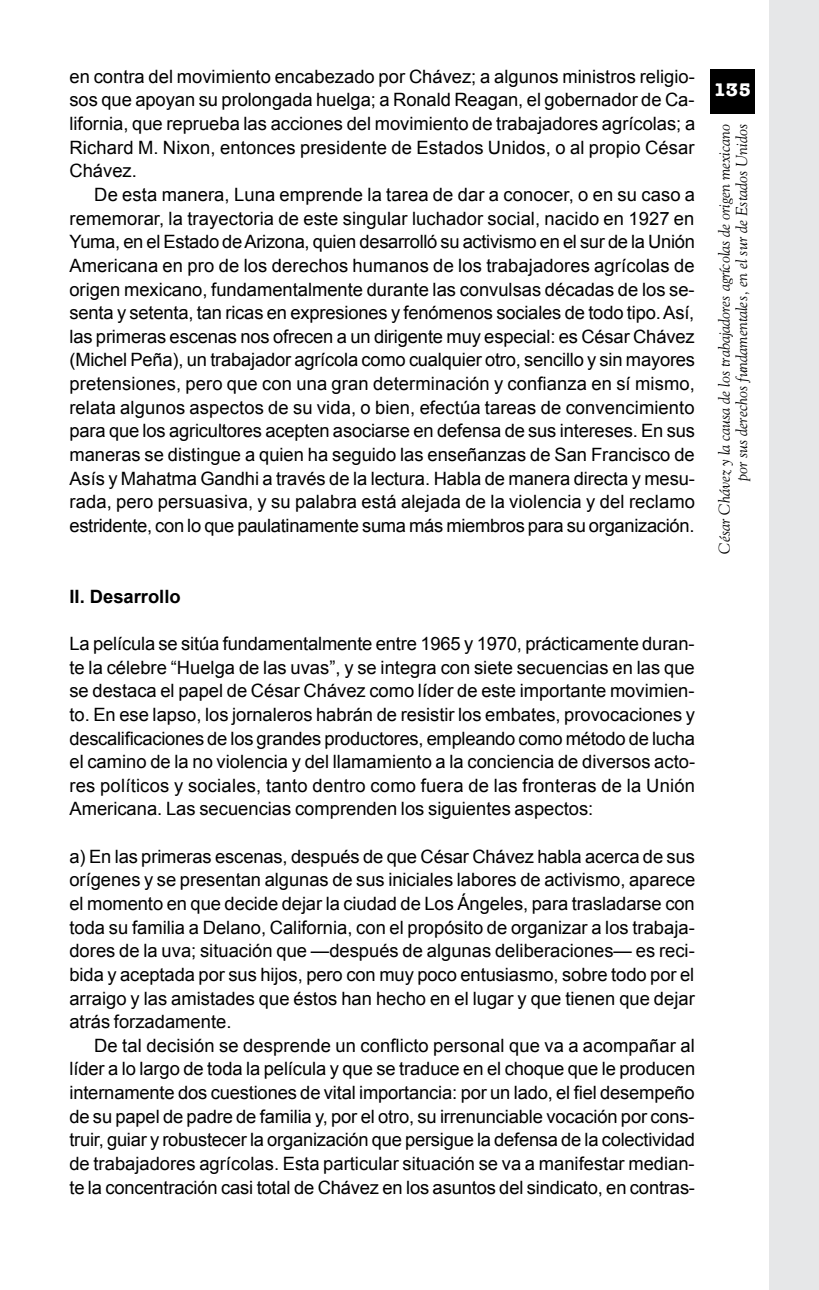
<style>
.page{position:relative;width:819px;height:1290px;background:#fff}
.page>*{position:absolute;margin:0;border:0;box-sizing:border-box;transform-origin:0 0}
.t1{font:700 18.9px "American Typewriter";color:#fff}
.t2{font:18.38px/23.6px "Arial";color:#000}
.t3{font:700 18.38px "Arial";color:#000}
.t4{font:italic 15.75px/17.5px "Goudy Std";color:#000;text-align:right}
</style>
<div class="page">
<div style="left:769px;top:0;width:50px;height:1290px;background:#e6e7e8"></div>
<div style="left:710px;top:69px;width:44px;height:45px;background:#000"></div>
<p class="t2" style="left:69px;top:65px;width:627px;text-align:justify">en contra del movimiento encabezado por Chávez; a algunos ministros religio&shy;sos que apoyan su prolongada huelga; a Ronald Reagan, el gobernador de Ca&shy;lifornia, que reprueba las acciones del movimiento de trabajadores agrícolas; a Richard M. Nixon, entonces presidente de Estados Unidos, o al propio César Chávez.</p>
<p class="t2" style="left:69px;top:183px;width:632px;text-indent:25px">De esta manera, Luna emprende la tarea de dar a conocer, o en su caso a rememorar, la trayectoria de este singular luchador social, nacido en 1927 en Yuma, en el Estado de Arizona, quien desarrolló su activismo en el sur de la Unión Americana en pro de los derechos humanos de los trabajadores agrícolas de origen mexicano, fundamentalmente durante las convulsas décadas de los se&shy;senta y setenta, tan ricas en expresiones y fenómenos sociales de todo tipo. Así, las primeras escenas nos ofrecen a un dirigente muy especial: es César Chávez (Michel Peña), un trabajador agrícola como cualquier otro, sencillo y sin mayores pretensiones,-pero-que-con-una-gran-determinación-y-confianza-en-sí-mismo,- relata algunos aspectos de su vida, o bien, efectúa tareas de convencimiento para que los agricultores acepten asociarse en defensa de sus intereses. En sus maneras se distingue a quien ha seguido las enseñanzas de San Francisco de Asís y Mahatma Gandhi a través de la lectura. Habla de manera directa y mesu&shy;rada, pero persuasiva, y su palabra está alejada de la violencia y del reclamo estridente, con lo que paulatinamente suma más miembros para su organización.</p>
<p class="t3" style="left:69px;top:584px;width:113px">II. Desarrollo</p>
<p class="t2" style="left:69px;top:632px;width:632px">La película se sitúa fundamentalmente entre 1965 y 1970, prácticamente duran&shy;te la célebre “Huelga de las uvas”, y se integra con siete secuencias en las que se destaca el papel de César Chávez como líder de este importante movimien&shy;to. En ese lapso, los jornaleros habrán de resistir los embates, provocaciones y descalificaciones-de-los-grandes-productores,-empleando-como-método-de-lucha&shy;el camino de la no violencia y del llamamiento a la conciencia de diversos acto&shy;res políticos y sociales, tanto dentro como fuera de las fronteras de la Unión Americana. Las secuencias comprenden los siguientes aspectos:</p>
<p class="t2" style="left:69px;top:845px;width:627px;text-align:justify">a) En las primeras escenas, después de que César Chávez habla acerca de sus orígenes y se presentan algunas de sus iniciales labores de activismo, aparece el momento en que decide dejar la ciudad de Los Ángeles, para trasladarse con toda su familia a Delano, California, con el propósito de organizar a los trabaja&shy;dores de la uva; situación que —después de algunas deliberaciones— es reci&shy;bida y aceptada por sus hijos, pero con muy poco entusiasmo, sobre todo por el arraigo y las amistades que éstos han hecho en el lugar y que tienen que dejar atrás forzadamente.</p>
<p class="t2" style="left:69px;top:1034px;width:632px;text-indent:25px">De-tal-decisión-se-desprende-un-conflicto-personal-que-va-a-acompañar-al&shy;líder a lo largo de toda la película y que se traduce en el choque que le producen internamente-dos-cuestiones-de-vital-importancia:-por-un-lado,-el-fiel-desempeño&shy;de su papel de padre de familia y, por el otro, su irrenunciable vocación por cons&shy;truir, guiar y robustecer la organización que persigue la defensa de la colectividad de trabajadores agrícolas. Esta particular situación se va a manifestar median&shy;te la concentración casi total de Chávez en los asuntos del sindicato, en contras-</p>
<p class="t1" style="left:713px;top:74px;width:39px">135</p>
<p class="t4" style="left:715px;top:553px;width:431px;rotate:-90deg">César Chávez y la causa de los trabajadores agrícolas de origen mexicano por sus derechos fundamentales, en el sur de Estados Unidos</p>
</div>
